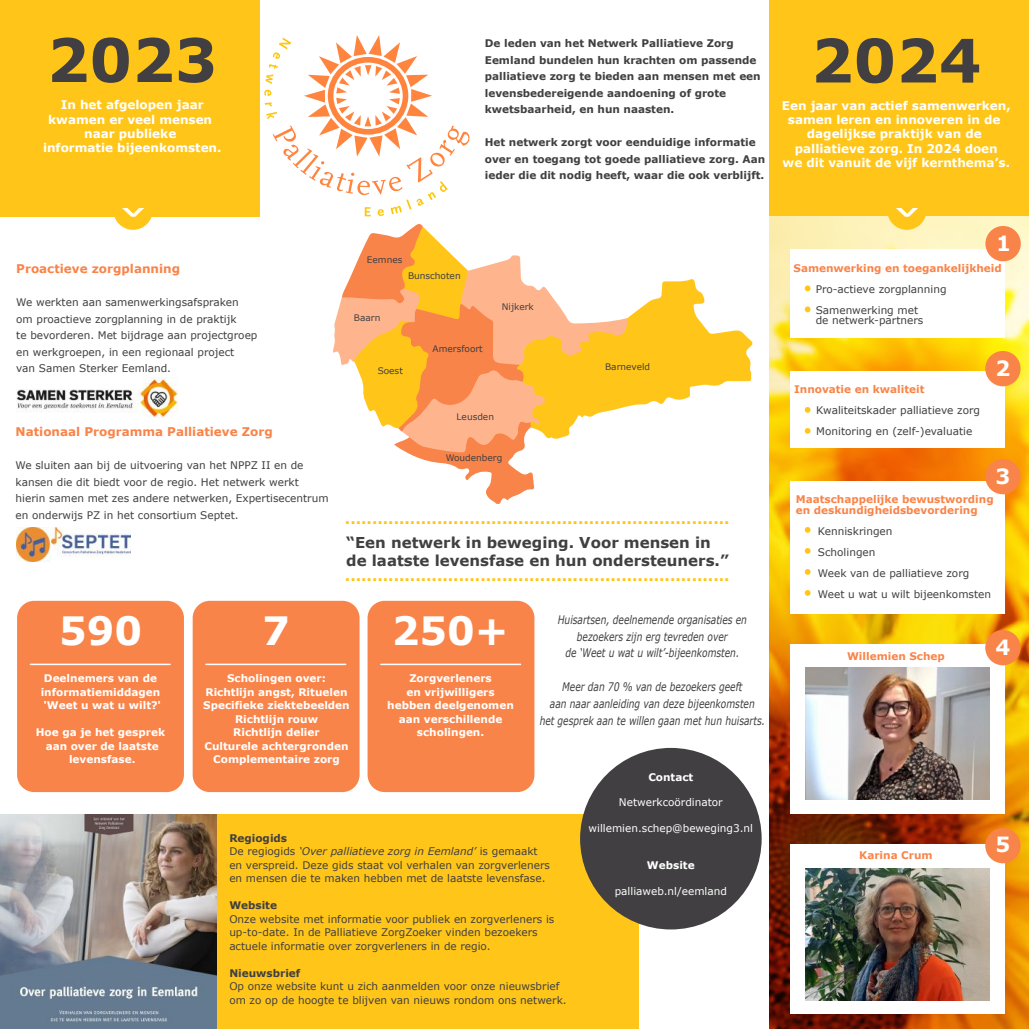
<style>
.page{position:relative;width:1029px;height:1029px;background:#fff}
.page>*{position:absolute;margin:0;border:0;box-sizing:border-box;transform-origin:0 0}
.t1{font:700 60px "Verdana";color:#413f41}
.t2{font:700 39px "Verdana";color:#fff}
.t3{font:700 21px "Verdana";color:#fff}
.t4{font:16.5px "Avenir";color:#fff;scale:2.58 1}
.t5{font:700 15px "Verdana";color:#ffc619}
.t6{font:700 15px/18px "Verdana";color:#413f41}
.t7{font:700 12px/14.4px "Verdana";color:#fff;text-align:center}
.t8{font:700 12px "Verdana";color:#f98449}
.t9{font:italic 11.85px/16.8px "Verdana";color:#413f41;text-align:center;scale:.77 1}
.t10{font:10.5px/16.5px "Verdana";color:#413f41}
.t11{font:700 10.5px/16.5px "Verdana";color:#413f41}
.t12{font:700 10.5px/13.5px "Verdana";color:#fff;text-align:center}
.t13{font:700 10.5px/10.5px "Verdana";color:#f98449}
.t14{font:10.5px "Verdana";color:#fff}
.t15{font:9px "Verdana";color:#413f41}
.s1{font-weight:700}
.s2{font-style:italic}
</style>
<div class="page">
<img style="left:770px;top:216px;width:259px;height:813px">
<div style="left:0;top:0;width:259px;height:216px;background:#ffc619"></div>
<div style="left:113px;top:191px;width:40px;height:39px;background:#ffc619;border-radius:50%"></div>
<svg style="left:122px;top:208px;width:22px;height:9px"></svg>
<div style="left:770px;top:0;width:259px;height:216px;background:#ffc619"></div>
<div style="left:887px;top:191px;width:40px;height:39px;background:#ffc619;border-radius:50%"></div>
<svg style="left:896px;top:208px;width:22px;height:9px"></svg>
<svg style="left:264px;top:35px;width:206px;height:181px"></svg>
<img style="left:17px;top:528px;width:113px;height:33px">
<div style="left:790px;top:250px;width:215px;height:88px;background:#fff"></div>
<div style="left:985px;top:226px;width:36px;height:35px;background:#f98449;border-radius:50%"></div>
<div style="left:790px;top:371px;width:215px;height:77px;background:#fff"></div>
<div style="left:985px;top:351px;width:36px;height:35px;background:#f98449;border-radius:50%"></div>
<div style="left:790px;top:481px;width:215px;height:133px;background:#fff"></div>
<div style="left:985px;top:459px;width:36px;height:35px;background:#f98449;border-radius:50%"></div>
<div style="left:790px;top:844px;width:215px;height:169px;background:#fff"></div>
<div style="left:790px;top:644px;width:215px;height:170px;background:#fff"></div>
<div style="left:985px;top:828px;width:36px;height:35px;background:#f98449;border-radius:50%"></div>
<div style="left:217px;top:814px;width:422px;height:215px;background:#ffc619"></div>
<img style="left:0;top:814px;width:217px;height:215px">
<div style="left:580px;top:748px;width:182px;height:181px;background:#413f41;border-radius:50%"></div>
<div style="left:17px;top:601px;width:167px;height:191px;background:#f98449;border-radius:17px"></div>
<hr style="left:30px;top:664px;width:140px;height:1px;background:#fff">
<div style="left:193px;top:601px;width:167px;height:191px;background:#f98449;border-radius:17px"></div>
<hr style="left:206px;top:664px;width:140px;height:1px;background:#fff">
<div style="left:368px;top:601px;width:166px;height:191px;background:#f98449;border-radius:17px"></div>
<hr style="left:381px;top:664px;width:140px;height:1px;background:#fff">
<svg style="left:333px;top:224px;width:419px;height:280px"></svg>
<svg style="left:805px;top:407px;width:6px;height:6px"></svg>
<svg style="left:805px;top:306px;width:6px;height:6px"></svg>
<svg style="left:805px;top:285px;width:6px;height:6px"></svg>
<svg style="left:805px;top:428px;width:6px;height:6px"></svg>
<svg style="left:805px;top:527px;width:6px;height:6px"></svg>
<svg style="left:805px;top:548px;width:6px;height:6px"></svg>
<svg style="left:805px;top:569px;width:6px;height:6px"></svg>
<svg style="left:805px;top:590px;width:6px;height:6px"></svg>
<div style="left:985px;top:630px;width:36px;height:35px;background:#f98449;border-radius:50%"></div>
<img style="left:806px;top:668px;width:183px;height:132px">
<img style="left:806px;top:869px;width:183px;height:132px">
<img style="left:16px;top:378px;width:161px;height:40px">
<h1 class="t1" style="left:47px;top:21px;width:172px">2023</h1>
<p class="t7" style="left:43px;top:98px;width:180px">In het afgelopen jaar kwamen er veel mensen naar publieke<br>informatie bijeenkomsten.</p>
<p class="t11" style="left:485px;top:35px;width:277px">De leden van het Netwerk Palliatieve Zorg Eemland bundelen hun krachten om passende palliatieve zorg te bieden aan mensen met een levensbedereigende aandoening of grote kwetsbaarheid, en hun naasten.</p>
<p class="t11" style="left:485px;top:134px;width:282px">Het netwerk zorgt voor eenduidige informatie over en toegang tot goede palliatieve zorg. Aan ieder die dit nodig heeft, waar die ook verblijft.</p>
<h1 class="t1" style="left:811px;top:22px;width:172px">2024</h1>
<p class="t7" style="left:782px;top:98px;width:230px">Een jaar van actief samenwerken, samen leren en innoveren in de dagelijkse praktijk van de palliatieve zorg. In 2024 doen<br>we dit vanuit de vijf kernthema’s.</p>
<h3 class="t4" style="left:123px;top:197px;width:9px">v</h3>
<h3 class="t4" style="left:897px;top:197px;width:9px">v</h3>
<h3 class="t3" style="left:996px;top:230px;width:16px">1</h3>
<p class="t8" style="left:16px;top:261px;width:165px">Proactieve zorgplanning</p>
<p class="t10" style="left:16px;top:295px;width:243px">We werkten aan samenwerkingsafspraken om proactieve zorgplanning in de praktijk<br>te bevorderen. Met bijdrage aan projectgroep en werkgroepen, in een regionaal project<br>van Samen Sterker Eemland.</p>
<p class="t8" style="left:16px;top:424px;width:259px">Nationaal Programma Palliatieve Zorg</p>
<p class="t10" style="left:16px;top:458px;width:315px">We sluiten aan bij de uitvoering van het NPPZ II en de kansen die dit biedt voor de regio. Het netwerk werkt hierin samen met zes andere netwerken, Expertisecentrum en onderwijs PZ in het consortium Septet.</p>
<p class="t15" style="left:367px;top:254px;width:37px">Eemnes</p>
<p class="t15" style="left:354px;top:312px;width:28px">Baarn</p>
<p class="t15" style="left:408px;top:270px;width:54px">Bunschoten</p>
<p class="t15" style="left:433px;top:343px;width:52px">Amersfoort</p>
<p class="t15" style="left:378px;top:365px;width:27px">Soest</p>
<p class="t15" style="left:502px;top:301px;width:34px">Nijkerk</p>
<p class="t15" style="left:457px;top:411px;width:39px">Leusden</p>
<p class="t15" style="left:446px;top:452px;width:58px">Woudenberg</p>
<p class="t15" style="left:605px;top:361px;width:47px">Barneveld</p>
<h3 class="t5" style="left:345px;top:509px;width:386px">.......................................................................</h3>
<h3 class="t6" style="left:346px;top:533px;width:384px">“Een netwerk in beweging. Voor mensen in de laatste levensfase en hun ondersteuners.”</h3>
<h3 class="t5" style="left:345px;top:566px;width:386px">.......................................................................</h3>
<h2 class="t2" style="left:59px;top:606px;width:85px">590</h2>
<h2 class="t2" style="left:262px;top:606px;width:29px">7</h2>
<h2 class="t2" style="left:392px;top:606px;width:118px">250+</h2>
<p class="t12" style="left:41px;top:672px;width:122px">Deelnemers van de informatiemiddagen 'Weet u wat u wilt?'</p>
<p class="t12" style="left:36px;top:726px;width:131px">Hoe ga je het gesprek aan over de laatste levensfase.</p>
<p class="t12" style="left:203px;top:672px;width:148px">Scholingen over:<br>Richtlijn angst, Rituelen<br>Specifieke ziektebeelden<br>Richtlijn rouw<br>Richtlijn delier<br>Culturele achtergronden<br>Complementaire zorg</p>
<p class="t12" style="left:387px;top:672px;width:128px">Zorgverleners<br>en vrijwilligers hebben deelgenomen aan verschillende scholingen.</p>
<p class="t9" style="left:558px;top:611px;width:247px">Huisartsen, deelnemende organisaties en bezoekers zijn erg tevreden over<br>de ‘Weet u wat u wilt’-bijeenkomsten.</p>
<p class="t9" style="left:540px;top:679px;width:294px">Meer dan 70 % van de bezoekers geeft<br>aan naar aanleiding van deze bijeenkomsten<br>het gesprek aan te willen gaan met hun huisarts.</p>
<p class="t10" style="left:229px;top:831px;width:322px;line-height:13.5px"><span class="s1">Regiogids<br></span>De regiogids <span class="s2">‘Over palliatieve zorg in Eemland’</span> is gemaakt en verspreid. Deze gids staat vol verhalen van zorgverleners en mensen die te maken hebben met de laatste levensfase.</p>
<p class="t11" style="left:229px;top:897px;width:49px">Website</p>
<p class="t10" style="left:229px;top:912px;width:327px;line-height:13.5px">Onze website met informatie voor publiek en zorgverleners is up-to-date. In de Palliatieve ZorgZoeker vinden bezoekers actuele informatie over zorgverleners in de regio.</p>
<p class="t11" style="left:229px;top:965px;width:72px">Nieuwsbrief</p>
<p class="t10" style="left:229px;top:980px;width:339px;line-height:13.5px">Op onze website kunt u zich aanmelden voor onze nieuwsbrief om zo op de hoogte te blijven van nieuws rondom ons netwerk.</p>
<p class="t12" style="left:648px;top:771px;width:47px">Contact</p>
<p class="t14" style="left:619px;top:796px;width:105px">Netwerkcoördinator</p>
<p class="t14" style="left:589px;top:821px;width:166px">willemien.schep@beweging3.nl</p>
<p class="t12" style="left:647px;top:859px;width:49px">Website</p>
<p class="t14" style="left:615px;top:884px;width:114px">palliaweb.nl/eemland</p>
<p class="t13" style="left:794px;top:263px;width:210px">Samenwerking en toegankelijkheid</p>
<p class="t10" style="left:816px;top:278px;width:132px;line-height:21px">Pro-actieve zorgplanning<br>Samenwerking met</p>
<p class="t10" style="left:816px;top:312px;width:109px">de netwerk-partners</p>
<p class="t13" style="left:794px;top:384px;width:132px">Innovatie en kwaliteit</p>
<p class="t10" style="left:816px;top:400px;width:165px;line-height:21px">Kwaliteitskader palliatieve zorg<br>Monitoring en (zelf-)evaluatie</p>
<h3 class="t3" style="left:995px;top:355px;width:16px">2</h3>
<h3 class="t3" style="left:995px;top:463px;width:16px">3</h3>
<p class="t13" style="left:796px;top:494px;width:199px">Maatschappelijke bewustwording en deskundigheidsbevordering</p>
<p class="t10" style="left:818px;top:521px;width:175px;line-height:21px">Kenniskringen<br>Scholingen<br>Week van de palliatieve zorg<br>Weet u wat u wilt bijeenkomsten</p>
<p class="t13" style="left:847px;top:651px;width:99px">Willemien Schep</p>
<h3 class="t3" style="left:995px;top:634px;width:16px">4</h3>
<p class="t13" style="left:859px;top:850px;width:75px">Karina Crum</p>
<h3 class="t3" style="left:995px;top:831px;width:16px">5</h3>
</div>
